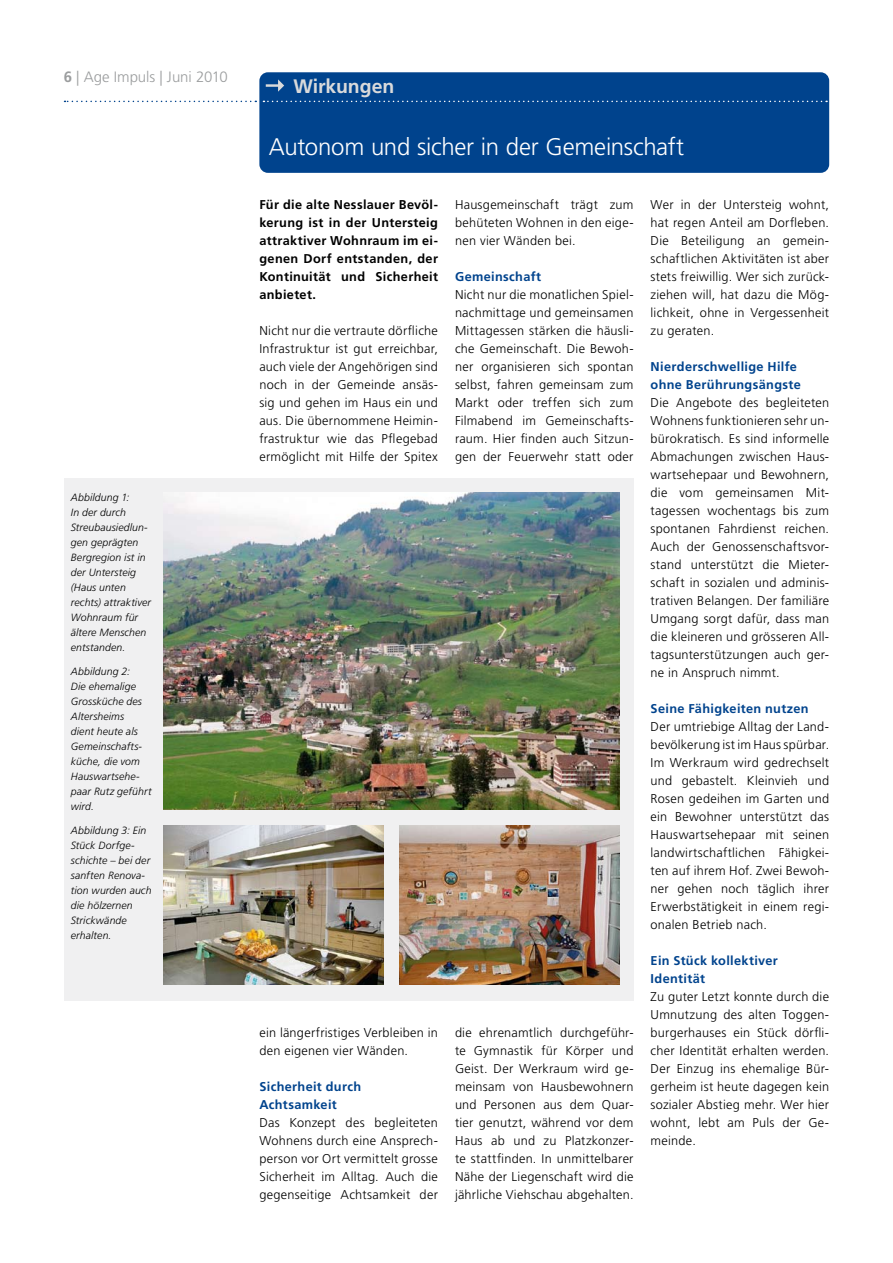
<style>
.page{position:relative;width:893px;height:1263px;background:#fff}
.page>*{position:absolute;margin:0;border:0;box-sizing:border-box;transform-origin:0 0}
.t1{font:300 24px "Frutiger";letter-spacing:-.01em;color:#fff}
.t2{font:700 19.5px "Frutiger";letter-spacing:-.005em;color:#d9dadb}
.t3{font:300 15px "Frutiger";letter-spacing:-.005em;color:#9b9d9e}
.t4{font:300 12.75px/18px "Frutiger";letter-spacing:.02em;color:#000;text-align:justify}
.t5{font:700 12.75px/18px "Frutiger";letter-spacing:.025em;color:#00438d}
.t6{font:700 12.75px/18px "Frutiger";letter-spacing:.025em;color:#000;text-align:justify}
.t7{font:italic 300 10.5px/15px "Frutiger";letter-spacing:.01em;color:#000}
.s1{font-weight:700}
</style>
<div class="page">
<div style="left:259px;top:72px;width:570px;height:101px;background:#00438d;border-radius:8px"></div>
<svg style="left:266px;top:79px;width:18px;height:13px"></svg>
<svg style="left:65px;top:101px;width:191px;height:1px"></svg>
<svg style="left:263px;top:101px;width:564px;height:1px"></svg>
<div style="left:64px;top:478px;width:570px;height:523px;background:#f0f0f1"></div>
<img style="left:164px;top:825px;width:220px;height:160px">
<img style="left:164px;top:493px;width:455px;height:317px">
<img style="left:399px;top:825px;width:220px;height:160px">
<p class="t3" style="left:64px;top:69px;width:166px"><span class="s1">6</span> | Age Impuls | Juni 2010</p>
<p class="t7" style="left:71px;top:490px;width:82px">Abbildung 1:<br>In der durch<br>Streubausiedlun&shy;gen geprägten<br>Bergregion ist in der Untersteig (Haus unten rechts) attraktiver<br>Wohnraum für ältere Menschen entstanden.</p>
<p class="t7" style="left:71px;top:664px;width:82px">Abbildung 2:<br>Die ehemalige<br>Grossküche des<br>Altersheims<br>dient heute als<br>Gemeinschafts&shy;küche, die vom<br>Hauswartsehe&shy;paar Rutz geführt wird.</p>
<p class="t7" style="left:71px;top:823px;width:82px">Abbildung 3: Ein<br>Stück Dorfge&shy;schichte – bei der sanften Renova&shy;tion wurden auch die hölzernen<br>Strickwände erhalten.</p>
<h2 class="t2" style="left:293px;top:75px;width:103px">Wirkungen</h2>
<h1 class="t1" style="left:269px;top:133px;width:417px">Autonom und sicher in der Gemeinschaft</h1>
<p class="t6" style="left:259px;top:195px;width:180px">Für die alte Nesslauer Bevöl&shy;kerung ist in der Untersteig attraktiver Wohnraum im ei&shy;genen Dorf entstanden, der Kontinuität und Sicherheit anbietet.</p>
<p class="t4" style="left:259px;top:321px;width:180px">Nicht nur die vertraute dörfliche Infrastruktur ist gut erreichbar, auch viele der Angehörigen sind noch in der Gemeinde ansäs&shy;sig und gehen im Haus ein und aus. Die übernommene Heimin&shy;frastruktur wie das Pflegebad ermöglicht mit Hilfe der Spitex</p>
<p class="t4" style="left:455px;top:195px;width:180px">Hausgemeinschaft trägt zum behüteten Wohnen in den eige&shy;nen vier Wänden bei.</p>
<p class="t5" style="left:455px;top:267px;width:88px">Gemeinschaft</p>
<p class="t4" style="left:455px;top:285px;width:180px">Nicht nur die monatlichen Spiel&shy;nachmittage und gemeinsamen Mittagessen stärken die häusli&shy;che Gemeinschaft. Die Bewoh&shy;ner organisieren sich spontan selbst, fahren gemeinsam zum Markt oder treffen sich zum Filmabend im Gemeinschafts&shy;raum. Hier finden auch Sitzun&shy;gen der Feuerwehr statt oder</p>
<p class="t4" style="left:259px;top:1023px;width:180px">ein längerfristiges Verbleiben in den eigenen vier Wänden.</p>
<p class="t5" style="left:259px;top:1077px;width:103px">Sicherheit durch<br>Achtsamkeit</p>
<p class="t4" style="left:259px;top:1113px;width:180px">Das Konzept des begleiteten Wohnens durch eine Ansprech&shy;person vor Ort vermittelt grosse Sicherheit im Alltag. Auch die gegenseitige Achtsamkeit der</p>
<p class="t4" style="left:455px;top:1023px;width:180px">die ehrenamtlich durchgeführ&shy;te Gymnastik für Körper und Geist. Der Werkraum wird ge&shy;meinsam von Hausbewohnern und Personen aus dem Quar&shy;tier genutzt, während vor dem Haus ab und zu Platzkonzer&shy;te stattfinden. In unmittelbarer Nähe der Liegenschaft wird die jährliche Viehschau abgehalten.</p>
<p class="t4" style="left:651px;top:195px;width:180px">Wer in der Untersteig wohnt, hat regen Anteil am Dorfleben.<br>Die Beteiligung an gemein&shy;schaftlichen Aktivitäten ist aber stets freiwillig. Wer sich zurück&shy;ziehen will, hat dazu die Mög&shy;lichkeit, ohne in Vergessenheit zu geraten.</p>
<p class="t5" style="left:651px;top:357px;width:152px">Nierderschwellige Hilfe ohne Berührungsängste</p>
<p class="t4" style="left:651px;top:394px;width:180px">Die Angebote des begleiteten Wohnens funktionieren sehr un&shy;bürokratisch. Es sind informelle Abmachungen zwischen Haus&shy;wartsehepaar und Bewohnern, die vom gemeinsamen Mit&shy;tagessen wochentags bis zum spontanen Fahrdienst reichen.<br>Auch der Genossenschaftsvor&shy;stand unterstützt die Mieter&shy;schaft in sozialen und adminis&shy;trativen Belangen. Der familiäre Umgang sorgt dafür, dass man die kleineren und grösseren All&shy;tagsunterstützungen auch ger&shy;ne in Anspruch nimmt.</p>
<p class="t5" style="left:651px;top:699px;width:160px">Seine Fähigkeiten nutzen</p>
<p class="t4" style="left:651px;top:718px;width:180px">Der umtriebige Alltag der Land&shy;bevölkerung ist im Haus spürbar.<br>Im Werkraum wird gedrechselt und gebastelt. Kleinvieh und Rosen gedeihen im Garten und ein Bewohner unterstützt das Hauswartsehepaar mit seinen landwirtschaftlichen Fähigkei&shy;ten auf ihrem Hof. Zwei Bewoh&shy;ner gehen noch täglich ihrer Erwerbstätigkeit in einem regi&shy;onalen Betrieb nach.</p>
<p class="t5" style="left:651px;top:951px;width:129px">Ein Stück kollektiver<br>Identität</p>
<p class="t4" style="left:651px;top:988px;width:180px">Zu guter Letzt konnte durch die Umnutzung des alten Toggen&shy;burgerhauses ein Stück dörfli&shy;cher Identität erhalten werden.<br>Der Einzug ins ehemalige Bür&shy;gerheim ist heute dagegen kein sozialer Abstieg mehr. Wer hier wohnt, lebt am Puls der Ge&shy;meinde.</p>
</div>
